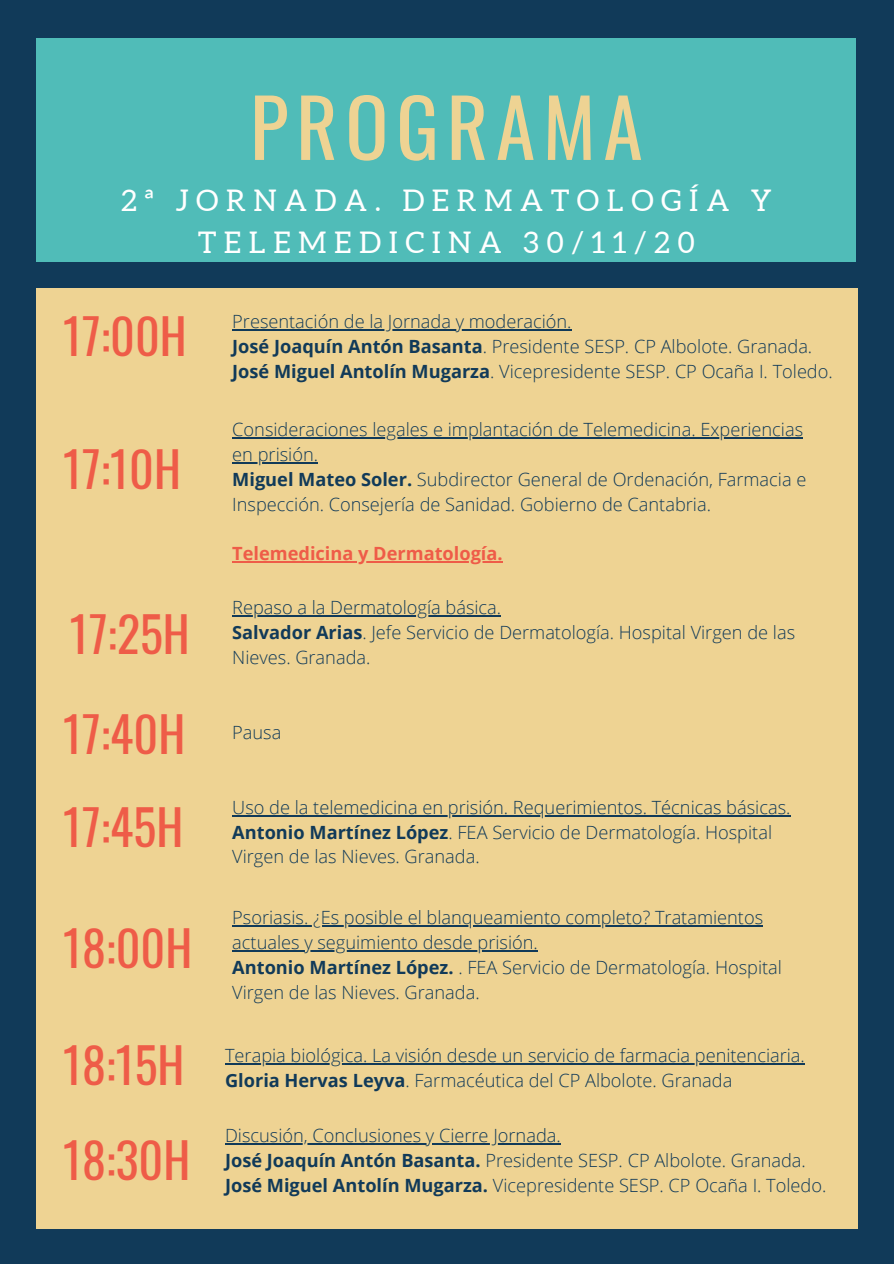
<style>
.page{position:relative;width:894px;height:1264px;background:#fff}
.page>*{position:absolute;margin:0;border:0;box-sizing:border-box;transform-origin:0 0}
.t1{font:79.5px "Oswald";letter-spacing:.1em;color:#eed393}
.t2{font:48px "Oswald";color:#ee5c48}
.t3{font:29.85px/41.7px "Aleo";letter-spacing:.25em;color:#fff;text-align:center}
.t4{font:300 18.15px/24.8px "Open Sans";color:#113a59}
.t5{font:700 18.15px "Open Sans";color:#ee5c48}
.s1{font-weight:700}
</style>
<div class="page">
<div style="left:0;top:0;width:893px;height:1263px;background:#113a59"></div>
<div style="left:36px;top:38px;width:819px;height:223px;background:#50bcb8"></div>
<div style="left:36px;top:288px;width:821px;height:940px;background:#eed393"></div>
<hr style="left:232px;top:329px;width:339px;height:1px;background:#113a59">
<hr style="left:232px;top:437px;width:571px;height:1px;background:#113a59">
<hr style="left:232px;top:462px;width:86px;height:1px;background:#113a59">
<hr style="left:232px;top:561px;width:270px;height:1px;background:#ee5c48">
<hr style="left:232px;top:615px;width:269px;height:1px;background:#113a59">
<hr style="left:232px;top:815px;width:558px;height:1px;background:#113a59">
<hr style="left:232px;top:925px;width:531px;height:1px;background:#113a59">
<hr style="left:232px;top:950px;width:306px;height:1px;background:#113a59">
<hr style="left:225px;top:1143px;width:335px;height:1px;background:#113a59">
<hr style="left:225px;top:1062px;width:579px;height:2px;background:#113a59">
<p class="t1" style="left:250px;top:65px;width:394px">PROGRAMA</p>
<p class="t3" style="left:121px;top:180px;width:652px">2ª JORNADA. DERMATOLOGÍA Y<br>TELEMEDICINA 30/11/20</p>
<p class="t2" style="left:63px;top:298px;width:125px">17:00H</p>
<p class="t2" style="left:63px;top:431px;width:119px">17:10H</p>
<p class="t2" style="left:70px;top:597px;width:121px">17:25H</p>
<p class="t2" style="left:63px;top:696px;width:123px">17:40H</p>
<p class="t2" style="left:63px;top:789px;width:122px">17:45H</p>
<p class="t2" style="left:63px;top:910px;width:131px">18:00H</p>
<p class="t2" style="left:63px;top:1027px;width:123px">18:15H</p>
<p class="t2" style="left:63px;top:1122px;width:129px">18:30H</p>
<p class="t4" style="left:232px;top:308px;width:341px">Presentación de la Jornada y moderación.</p>
<p class="t4" style="left:232px;top:333px;width:581px"><span class="s1">José Joaquín Antón Basanta</span>. Presidente SESP. CP Albolote. Granada.</p>
<p class="t4" style="left:232px;top:358px;width:602px"><span class="s1">José Miguel Antolín Mugarza</span>. Vicepresidente SESP. CP Ocaña I. Toledo.</p>
<p class="t4" style="left:232px;top:417px;width:572px">Consideraciones legales e implantación de Telemedicina. Experiencias en prisión.</p>
<p class="t4" style="left:232px;top:466px;width:575px"><span class="s1">Miguel Mateo Soler.</span> Subdirector General de Ordenación, Farmacia e<br>Inspección. Consejería de Sanidad. Gobierno de Cantabria.</p>
<p class="t5" style="left:232px;top:541px;width:272px">Telemedicina y Dermatología.</p>
<p class="t4" style="left:232px;top:595px;width:270px">Repaso a la Dermatología básica.</p>
<p class="t4" style="left:232px;top:619px;width:564px"><span class="s1">Salvador Arias</span>. Jefe Servicio de Dermatología. Hospital Virgen de las<br>Nieves. Granada.</p>
<p class="t4" style="left:232px;top:719px;width:51px">Pausa</p>
<p class="t4" style="left:232px;top:794px;width:559px">Uso de la telemedicina en prisión. Requerimientos. Técnicas básicas.</p>
<p class="t4" style="left:232px;top:819px;width:541px"><span class="s1">Antonio Martínez López</span>. FEA Servicio de Dermatología. Hospital<br>Virgen de las Nieves. Granada.</p>
<p class="t4" style="left:232px;top:905px;width:532px">Psoriasis. ¿Es posible el blanqueamiento completo? Tratamientos actuales y seguimiento desde prisión.</p>
<p class="t4" style="left:232px;top:954px;width:551px"><span class="s1">Antonio Martínez López.</span> . FEA Servicio de Dermatología. Hospital<br>Virgen de las Nieves. Granada.</p>
<p class="t4" style="left:225px;top:1042px;width:581px">Terapia biológica. La visión desde un servicio de farmacia penitenciaria.</p>
<p class="t4" style="left:225px;top:1067px;width:508px"><span class="s1">Gloria Hervas Leyva</span>. Farmacéutica del CP Albolote. Granada</p>
<p class="t4" style="left:225px;top:1122px;width:337px">Discusión, Conclusiones y Cierre Jornada.</p>
<p class="t4" style="left:225px;top:1147px;width:582px"><span class="s1">José Joaquín Antón Basanta.</span> Presidente SESP. CP Albolote. Granada.</p>
<p class="t4" style="left:225px;top:1172px;width:602px"><span class="s1">José Miguel Antolín Mugarza.</span> Vicepresidente SESP. CP Ocaña I. Toledo.</p>
</div>
